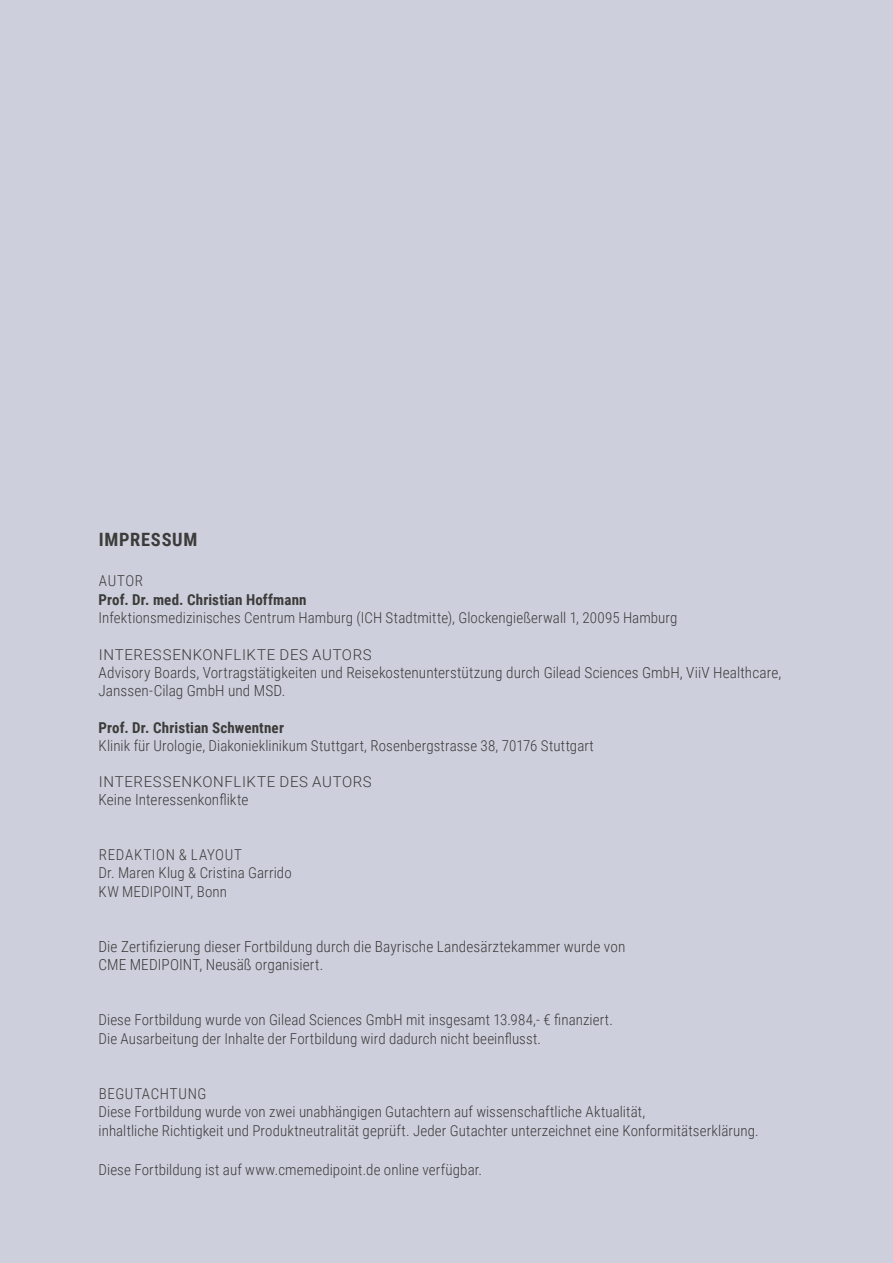
<style>
.page{position:relative;width:893px;height:1263px;background:#cecfdd}
.page>*{position:absolute;margin:0;border:0;box-sizing:border-box;transform-origin:0 0}
.t1{font:700 18.3px "Roboto Condensed";letter-spacing:.04em;color:#3c3c3a}
.t2{font:300 15.3px/18.3px "Roboto Condensed";letter-spacing:.005em;color:#3c3c3a}
.t3{font:300 15px/18.3px "Roboto Condensed";letter-spacing:.005em;color:#3c3c3a}
.t4{font:700 15px "Roboto Condensed";letter-spacing:.01em;color:#3c3c3a}
.t5{font:300 15px "Roboto";letter-spacing:.04em;color:#3c3c3a}
</style>
<div class="page">
<p class="t1" style="left:99px;top:526px;width:100px">IMPRESSUM</p>
<p class="t3" style="left:99px;top:571px;width:46px">AUTOR</p>
<p class="t4" style="left:99px;top:589px;width:210px">Prof. Dr. med. Christian Hoffmann</p>
<p class="t3" style="left:99px;top:608px;width:580px">Infektionsmedizinisches Centrum Hamburg (ICH Stadtmitte), Glockengießerwall 1, 20095 Hamburg</p>
<p class="t5" style="left:99px;top:644px;width:274px">INTERESSENKONFLIKTE DES AUTORS</p>
<p class="t2" style="left:99px;top:662px;width:684px">Advisory Boards, Vortragstätigkeiten und Reisekostenunterstützung durch Gilead Sciences GmbH, ViiV Healthcare,<br>Janssen-Cilag GmbH und MSD.</p>
<p class="t4" style="left:99px;top:717px;width:187px">Prof. Dr. Christian Schwentner</p>
<p class="t3" style="left:99px;top:736px;width:497px">Klinik für Urologie, Diakonieklinikum Stuttgart, Rosenbergstrasse 38, 70176 Stuttgart</p>
<p class="t5" style="left:99px;top:771px;width:274px">INTERESSENKONFLIKTE DES AUTORS</p>
<p class="t2" style="left:99px;top:790px;width:151px">Keine Interessenkonflikte</p>
<p class="t3" style="left:99px;top:845px;width:195px">REDAKTION &amp; LAYOUT<br>Dr. Maren Klug &amp; Cristina Garrido<br>KW MEDIPOINT, Bonn</p>
<p class="t2" style="left:99px;top:937px;width:528px">Die Zertifizierung dieser Fortbildung durch die Bayrische Landesärztekammer wurde von<br>CME MEDIPOINT, Neusäß organisiert.</p>
<p class="t3" style="left:99px;top:1010px;width:516px">Diese Fortbildung wurde von Gilead Sciences GmbH mit insgesamt 13.984,- € finanziert.<br>Die Ausarbeitung der Inhalte der Fortbildung wird dadurch nicht beeinflusst.</p>
<p class="t3" style="left:99px;top:1084px;width:662px">BEGUTACHTUNG<br>Diese Fortbildung wurde von zwei unabhängigen Gutachtern auf wissenschaftliche Aktualität,<br>inhaltliche Richtigkeit und Produktneutralität geprüft. Jeder Gutachter unterzeichnet eine Konformitätserklärung.</p>
<p class="t3" style="left:99px;top:1160px;width:385px">Diese Fortbildung ist auf www.cmemedipoint.de online verfügbar.</p>
</div>
